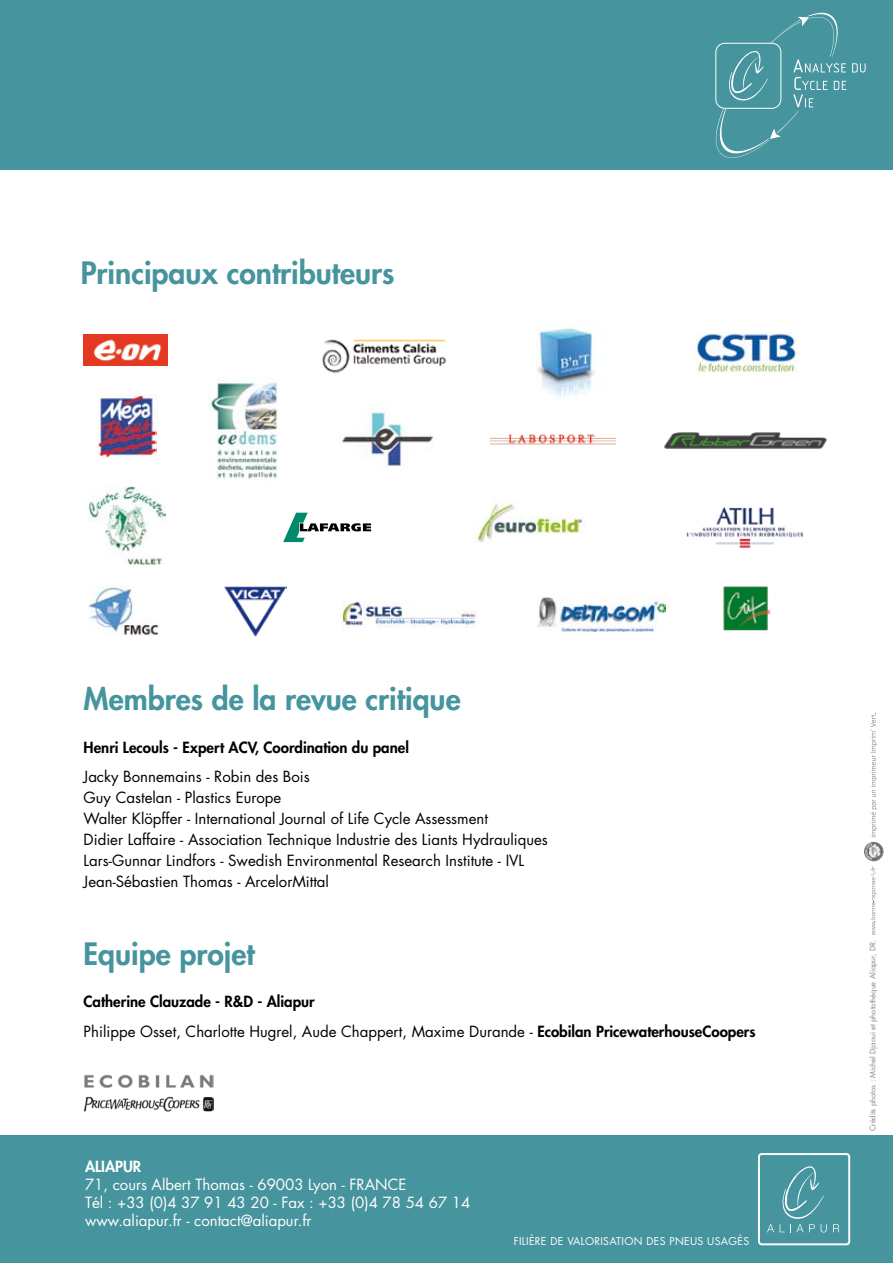
<style>
.page{position:relative;width:893px;height:1263px;background:#fff}
.page>*{position:absolute;margin:0;border:0;box-sizing:border-box;transform-origin:0 0}
.t1{font:800 30px "Futura";color:#46949d}
.t2{font:15px/21px "Futura";color:#000}
.t3{font:800 15px/29.5px "Futura";color:#000}
.t4{font:15px/18px "Futura";color:#fff}
.t5{font:800 15px "Futura";color:#fff}
.t6{font:10.5px "Futura";letter-spacing:.03em;color:#fff}
.t7{font:7.5px "Futura";color:#878889}
.s1{font-weight:400}
</style>
<div class="page">
<div style="left:0;top:1135px;width:893px;height:128px;background:#46949d"></div>
<div style="left:0;top:0;width:893px;height:170px;background:#46949d"></div>
<img style="left:686px;top:507px;width:116px;height:41px">
<img style="left:88px;top:487px;width:77px;height:77px">
<img style="left:322px;top:339px;width:124px;height:35px">
<img style="left:696px;top:333px;width:100px;height:42px">
<img style="left:723px;top:586px;width:48px;height:45px">
<img style="left:84px;top:334px;width:84px;height:32px">
<img style="left:339px;top:408px;width:95px;height:57px">
<img style="left:474px;top:500px;width:109px;height:43px">
<img style="left:490px;top:434px;width:125px;height:11px">
<img style="left:88px;top:585px;width:71px;height:50px">
<svg style="left:283px;top:513px;width:88px;height:29px"></svg>
<img style="left:98px;top:395px;width:59px;height:64px">
<img style="left:536px;top:327px;width:59px;height:70px">
<img style="left:341px;top:602px;width:135px;height:27px">
<img style="left:224px;top:586px;width:63px;height:50px">
<img style="left:83px;top:1075px;width:130px;height:37px">
<svg style="left:852px;top:63px;width:14px;height:9px"></svg>
<svg style="left:715px;top:13px;width:131px;height:145px"></svg>
<svg style="left:871px;top:866px;width:5px;height:69px"></svg>
<img style="left:864px;top:842px;width:19px;height:19px;border-radius:50%">
<svg style="left:870px;top:713px;width:7px;height:124px"></svg>
<svg style="left:758px;top:1153px;width:92px;height:92px"></svg>
<img style="left:208px;top:377px;width:70px;height:103px">
<img style="left:537px;top:596px;width:129px;height:35px">
<img style="left:664px;top:432px;width:163px;height:17px">
<h1 class="t1" style="left:81px;top:253px;width:315px">Principaux contributeurs</h1>
<h1 class="t1" style="left:84px;top:679px;width:379px">Membres de la revue critique</h1>
<p class="t3" style="left:84px;top:732px;width:327px">Henri Lecouls - Expert ACV, Coordination du panel</p>
<p class="t2" style="left:84px;top:766px;width:466px">Jacky Bonnemains - Robin des Bois<br>Guy Castelan - Plastics Europe<br>Walter Klöpffer - International Journal of Life Cycle Assessment<br>Didier Laffaire - Association Technique Industrie des Liants Hydrauliques Lars-Gunnar Lindfors - Swedish Environmental Research Institute - IVL Jean-Sébastien Thomas - ArcelorMittal</p>
<h1 class="t1" style="left:84px;top:934px;width:173px">Equipe projet</h1>
<p class="t3" style="left:84px;top:987px;width:673px">Catherine Clauzade - R&amp;D - Aliapur<br><span class="s1">Philippe Osset, Charlotte Hugrel, Aude Chappert, Maxime Durande -</span> Ecobilan PricewaterhouseCoopers</p>
<p class="t5" style="left:85px;top:1156px;width:58px">ALIAPUR</p>
<p class="t4" style="left:85px;top:1175px;width:387px">71, cours Albert Thomas - 69003 Lyon - FRANCE<br>Tél : +33 (0)4 37 91 43 20 - Fax : +33 (0)4 78 54 67 14 www.aliapur.fr - contact@aliapur.fr</p>
<p class="t6" style="left:514px;top:1233px;width:237px">FILIÈRE DE VALORISATION DES PNEUS USAGÉS</p>
<p class="t7" style="left:868px;top:1131px;width:193px;rotate:-90deg">Crédits photos : Michel Djaoui et photothèque Aliapur, DR.</p>
</div>
